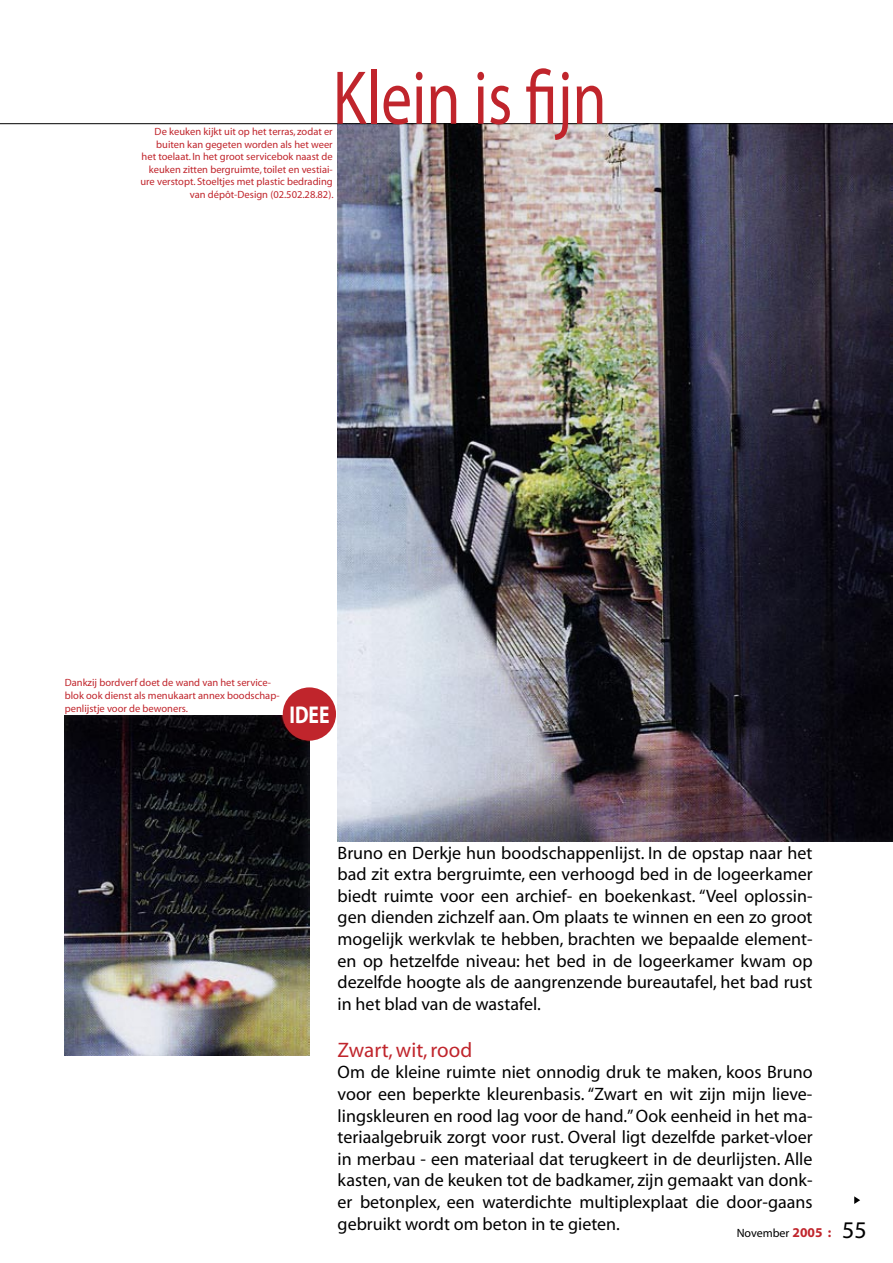
<style>
.page{position:relative;width:893px;height:1263px;background:#fff}
.page>*{position:absolute;margin:0;border:0;box-sizing:border-box;transform-origin:0 0}
.t1{font:76.8px "Myriad Pro";color:#c0252c;scale:.8 1}
.t2{font:700 24.3px "Myriad";color:#fff;scale:.8 1}
.t3{font:24px "Myriad";color:#000}
.t4{font:21px "Myriad";color:#c0252c}
.t5{font:18px/21.6px "Myriad";color:#000;text-align:justify}
.t6{font:700 13.5px "Myriad";color:#c0252c}
.t7{font:12px "Myriad";color:#000}
.t8{font:10.5px/12.6px "Myriad";color:#c0252c}
</style>
<div class="page">
<img style="left:337px;top:124px;width:556px;height:717px">
<hr style="left:0;top:123px;width:893px;height:1px;background:#000">
<img style="left:65px;top:716px;width:245px;height:340px">
<div style="left:283px;top:687px;width:53px;height:54px;background:#c0252c;border-radius:50%"></div>
<svg style="left:854px;top:1196px;width:6px;height:8px"></svg>
<p class="t1" style="left:333px;top:56px;width:344px">Klein is fijn</p>
<p class="t8" style="left:140px;top:126px;width:195px;text-align:right">De keuken kijkt uit op het terras, zodat er buiten kan gegeten worden als het weer het toelaat. In het groot servicebok naast de keuken zitten bergruimte, toilet en vestiai&shy;ure verstopt. Stoeltjes met plastic bedrading van dépôt-Design (02.502.28.82).</p>
<p class="t8" style="left:65px;top:677px;width:216px">Dankzij bordverf doet de wand van het service&shy;blok ook dienst als menukaart annex boodschap&shy;penlijstje voor de bewoners.</p>
<p class="t2" style="left:289px;top:702px;width:51px">IDEE</p>
<p class="t5" style="left:338px;top:843px;width:476px">Bruno en Derkje hun boodschappenlijst. In de opstap naar het bad zit extra bergruimte, een verhoogd bed in de logeerkamer biedt ruimte voor een archief- en boekenkast. “Veel oplossin&shy;gen dienden zichzelf aan. Om plaats te winnen en een zo groot mogelijk werkvlak te hebben, brachten we bepaalde element&shy;en op hetzelfde niveau: het bed in de logeerkamer kwam op dezelfde hoogte als de aangrenzende bureautafel, het bad rust in het blad van de wastafel.</p>
<p class="t4" style="left:338px;top:1039px;width:136px">Zwart, wit, rood</p>
<p class="t5" style="left:338px;top:1062px;width:476px">Om de kleine ruimte niet onnodig druk te maken, koos Bruno voor een beperkte kleurenbasis. “Zwart en wit zijn mijn lieve&shy;lingskleuren en rood lag voor de hand.” Ook eenheid in het ma&shy;teriaalgebruik zorgt voor rust. Overal ligt dezelfde parket-vloer in merbau - een materiaal dat terugkeert in de deurlijsten. Alle kasten, van de keuken tot de badkamer, zijn gemaakt van donk&shy;er betonplex, een waterdichte multiplexplaat die door-gaans gebruikt wordt om beton in te gieten.</p>
<p class="t7" style="left:737px;top:1227px;width:54px">November</p>
<p class="t6" style="left:792px;top:1226px;width:40px">2005 :</p>
<p class="t3" style="left:842px;top:1218px;width:26px">55</p>
</div>
